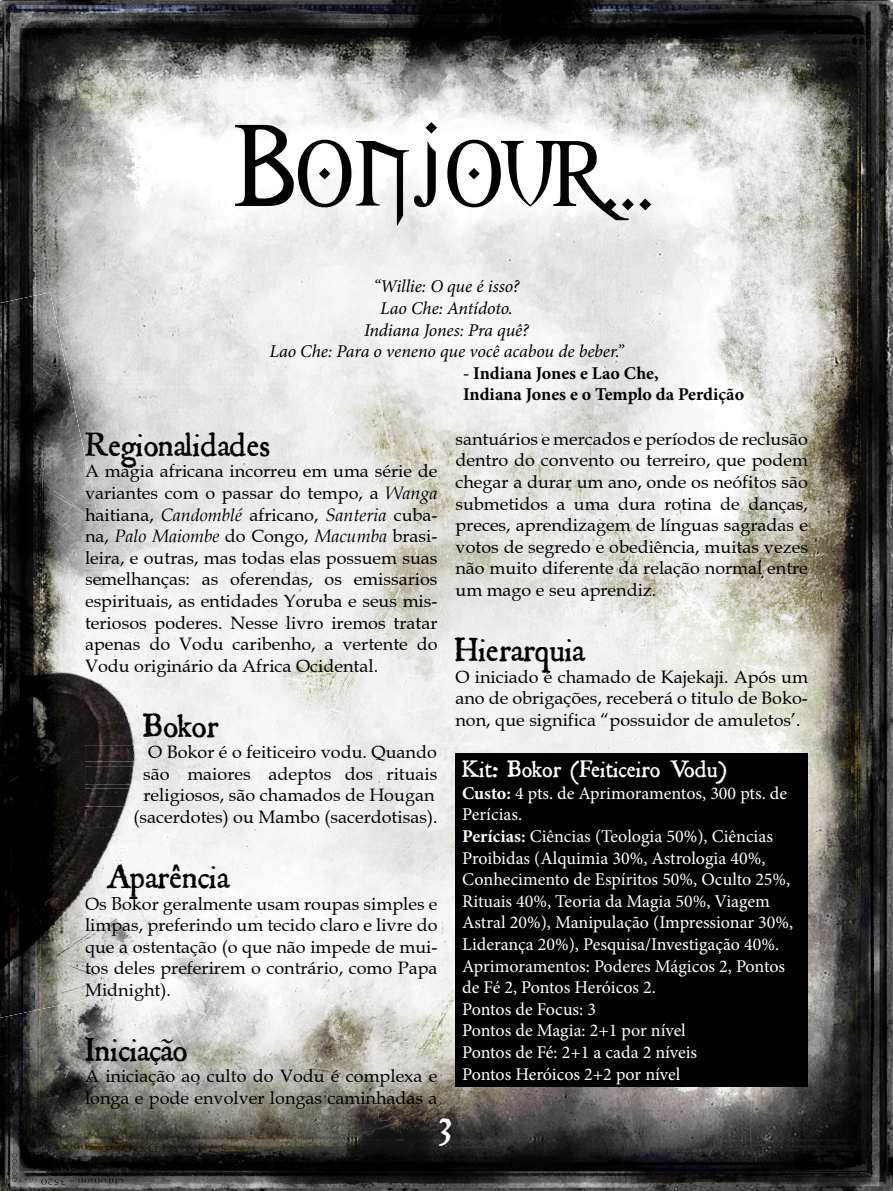
<style>
.page{position:relative;width:893px;height:1191px;background:#fff}
.page>*{position:absolute;margin:0;border:0;box-sizing:border-box;transform-origin:0 0}
.t1{font:108px "Morpheus";color:#000}
.t2{font:45px "Roman Antique";color:#fff}
.t3{font:36px "Roman Antique";color:#000}
.t4{font:25.5px "Roman Antique";color:#fff}
.t5{font:18px/21.6px "Book Antiqua";color:#000;text-align:justify}
.t6{font:18px/21.6px "Minion Pro";color:#fff}
.t7{font:italic 18px/21.6px "Minion Pro";letter-spacing:-.005em;color:#000;text-align:center}
.t8{font:700 18px/21.6px "Minion Pro";color:#000}
.t9{font:italic 18px "Book Antiqua";color:#000}
.s1{font-style:italic}
.s2{font-style:normal}
.s3{font-weight:700}
</style>
<div class="page">
<img style="left:0;top:0;width:893px;height:1191px">
<div style="left:456px;top:754px;width:351px;height:331px;background:#000"></div>
<hr style="left:455px;top:753px;width:353px;height:2px;background:#000">
<hr style="left:455px;top:755px;width:2px;height:329px;background:#000">
<hr style="left:806px;top:755px;width:2px;height:329px;background:#000">
<hr style="left:455px;top:1084px;width:353px;height:2px;background:#000">
<img style="left:0;top:292px;width:94px;height:727px">
<img style="left:94px;top:499px;width:50px;height:520px">
<img style="left:143px;top:707px;width:49px;height:312px">
<img style="left:85px;top:468px;width:6px;height:14px">
<svg style="left:85px;top:457px;width:2px;height:11px"></svg>
<img style="left:85px;top:486px;width:10px;height:18px">
<img style="left:85px;top:507px;width:14px;height:16px">
<img style="left:85px;top:534px;width:19px;height:11px">
<img style="left:85px;top:550px;width:24px;height:18px">
<img style="left:86px;top:572px;width:27px;height:17px">
<img style="left:86px;top:594px;width:32px;height:18px">
<img style="left:85px;top:615px;width:38px;height:18px">
<img style="left:86px;top:637px;width:41px;height:18px">
<img style="left:85px;top:658px;width:47px;height:19px">
<img style="left:85px;top:736px;width:54px;height:1px">
<svg style="left:143px;top:730px;width:2px;height:7px"></svg>
<img style="left:85px;top:745px;width:65px;height:16px">
<img style="left:85px;top:766px;width:70px;height:18px">
<img style="left:85px;top:788px;width:75px;height:18px">
<img style="left:85px;top:810px;width:79px;height:18px">
<svg style="left:85px;top:888px;width:18px;height:1px"></svg>
<div style="left:107px;top:864px;width:72px;height:32px;background:#f6f7f6"></div>
<img style="left:85px;top:896px;width:97px;height:18px">
<img style="left:107px;top:896px;width:34px;height:3px">
<img style="left:85px;top:918px;width:102px;height:18px">
<img style="left:86px;top:939px;width:106px;height:18px">
<img style="left:85px;top:961px;width:111px;height:18px">
<img style="left:85px;top:982px;width:80px;height:17px">
<h1 class="t1" style="left:237px;top:119px;width:420px">Bonjour...</h1>
<p class="t7" style="left:269px;top:277px;width:356px">“Willie: O que é isso?<br>Lao Che: Antídoto.<br>Indiana Jones: Pra quê?<br>Lao Che: Para o veneno que você acabou de beber.”</p>
<p class="t8" style="left:463px;top:364px;width:283px">- Indiana Jones e Lao Che,<br>Indiana Jones e o Templo da Perdição</p>
<h3 class="t3" style="left:85px;top:432px;width:187px">Regionalidades</h3>
<p class="t5" style="left:85px;top:462px;width:354px">A magia africana incorreu em uma série de</p>
<p class="t5" style="left:85px;top:484px;width:354px">variantes com o passar do tempo, a <span class="s1">Wanga</span></p>
<p class="t5" style="left:85px;top:506px;width:354px">haitiana, <span class="s1">Candomblé</span> africano, <span class="s1">Santeria</span> cuba-</p>
<p class="t9" style="left:85px;top:529px;width:354px"><span class="s2">na,</span> Palo Maiombe <span class="s2">do Congo,</span> Macumba <span class="s2">brasi-</span></p>
<p class="t5" style="left:85px;top:549px;width:354px">leira, e outras, mas todas elas possuem suas</p>
<p class="t5" style="left:85px;top:570px;width:354px">semelhanças: as oferendas, os emissarios</p>
<p class="t5" style="left:85px;top:592px;width:354px">espirituais, as entidades Yoruba e seus mis-</p>
<p class="t5" style="left:85px;top:614px;width:354px">teriosos poderes. Nesse livro iremos tratar</p>
<p class="t5" style="left:149px;top:635px;width:290px">do Vodu caribenho, a vertente do</p>
<p class="t5" style="left:85px;top:657px;width:295px">Vodu originário da Africa Ocidental.</p>
<h3 class="t3" style="left:144px;top:712px;width:77px">Bokor</h3>
<p class="t5" style="left:134px;top:743px;width:305px;text-align:right">O Bokor é o feiticeiro vodu. Quando maiores adeptos dos rituais religiosos, são chamados de Hougan (sacerdotes) ou Mambo (sacerdotisas).</p>
<h3 class="t3" style="left:108px;top:864px;width:123px">A arência</h3>
<p class="t5" style="left:85px;top:894px;width:354px">Os Bokor geralmente usam roupas simples e limpas, preferindo um tecido claro e livre do que a ostentação (o que não impede de mui&shy;tos deles preferirem o contrário, como Papa</p>
<p class="t5" style="left:85px;top:635px;width:57px">apenas</p>
<p class="t5" style="left:143px;top:765px;width:28px">são</p>
<h3 class="t3" style="left:131px;top:864px;width:16px">p</h3>
<p class="t5" style="left:85px;top:981px;width:87px">Midnight).</p>
<h3 class="t3" style="left:85px;top:1036px;width:104px">Iniciação</h3>
<p class="t5" style="left:85px;top:1067px;width:354px">A iniciação ao culto do Vodu é complexa e longa e pode envolver longas caminhadas a</p>
<p class="t5" style="left:455px;top:430px;width:354px">santuários e mercados e períodos de reclusão dentro do convento ou terreiro, que podem chegar a durar um ano, onde os neófitos são submetidos a uma dura rotina de danças, preces, aprendizagem de línguas sagradas e votos de segredo e obediência, muitas vezes não muito diferente da relação normal entre um mago e seu aprendiz.</p>
<h3 class="t3" style="left:455px;top:637px;width:131px">Hierarquia</h3>
<p class="t5" style="left:455px;top:667px;width:354px">O iniciado é chamado de Kajekaji. Após um ano de obrigações, receberá o titulo de Boko&shy;non, que significa “possuidor de amuletos’.</p>
<h3 class="t4" style="left:462px;top:760px;width:267px">Kit: Bokor (Feiticeiro Vodu)</h3>
<p class="t6" style="left:462px;top:784px;width:332px"><span class="s3">Custo:</span> 4 pts. de Aprimoramentos, 300 pts. de Perícias.<br><span class="s3">Perícias:</span> Ciências (Teologia 50%), Ciências Proibidas (Alquimia 30%, Astrologia 40%, Conhecimento de Espíritos 50%, Oculto 25%, Rituais 40%, Teoria da Magia 50%, Viagem Astral 20%), Manipulação (Impressionar 30%, Liderança 20%), Pesquisa/Investigação 40%.<br>Aprimoramentos: Poderes Mágicos 2, Pontos de Fé 2, Pontos Heróicos 2.<br>Pontos de Focus: 3<br>Pontos de Magia: 2+1 por nível<br>Pontos de Fé: 2+1 a cada 2 níveis<br>Pontos Heróicos 2+2 por nível</p>
<h2 class="t2" style="left:440px;top:1106px;width:15px">3</h2>
</div>
